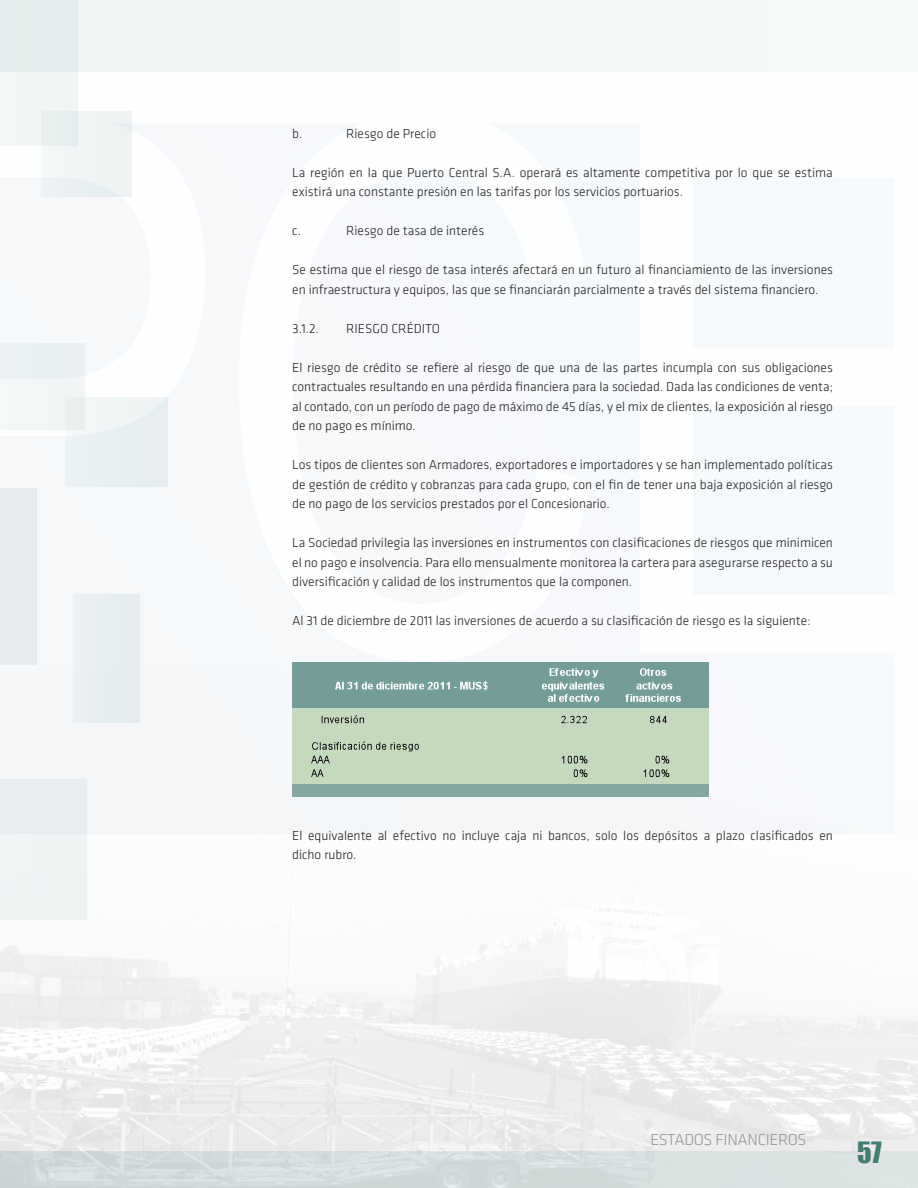
<style>
.page{position:relative;width:918px;height:1188px;background:#fff}
.page>*{position:absolute;margin:0;border:0;box-sizing:border-box;transform-origin:0 0}
.t1{font:27px "Impact";color:#477c73}
.t2{font:300 16.5px "Klavika";letter-spacing:-.02em;color:#939598}
.t3{font:300 13.5px/19.5px "Klavika";color:#231f20}
</style>
<div class="page">
<div style="left:292px;top:662px;width:417px;height:134px;background:#c5d9be"></div>
<div style="left:292px;top:662px;width:417px;height:45px;background:#749d98"></div>
<div style="left:292px;top:784px;width:417px;height:12px;background:#84a89f"></div>
<svg style="left:335px;top:681px;width:153px;height:9px"></svg>
<svg style="left:542px;top:668px;width:62px;height:34px"></svg>
<svg style="left:640px;top:668px;width:26px;height:8px"></svg>
<svg style="left:625px;top:682px;width:56px;height:20px"></svg>
<svg style="left:311px;top:741px;width:108px;height:22px"></svg>
<svg style="left:562px;top:756px;width:25px;height:7px"></svg>
<svg style="left:656px;top:756px;width:13px;height:7px"></svg>
<svg style="left:311px;top:769px;width:13px;height:8px"></svg>
<svg style="left:574px;top:769px;width:13px;height:8px"></svg>
<svg style="left:644px;top:769px;width:25px;height:8px"></svg>
<svg style="left:322px;top:715px;width:42px;height:8px"></svg>
<svg style="left:561px;top:716px;width:26px;height:7px"></svg>
<svg style="left:650px;top:716px;width:17px;height:7px"></svg>
<div style="left:0;top:1151px;width:918px;height:37px;background:#d7dfdf"></div>
<div style="left:0;top:0;width:918px;height:72px;background:#f3f6f6"></div>
<div style="left:0;top:0;width:77px;height:146px;background:linear-gradient(to right,#ecf2f2,#e9eeef)"></div>
<div style="left:73px;top:594px;width:66px;height:128px;background:#e7edef"></div>
<div style="left:0;top:488px;width:37px;height:176px;background:#e6ecee"></div>
<div style="left:0;top:344px;width:85px;height:85px;background:#f2f5f5"></div>
<div style="left:41px;top:111px;width:91px;height:86px;background:#eff3f3"></div>
<div style="left:66px;top:397px;width:101px;height:90px;background:#e9eff1"></div>
<div style="left:0;top:779px;width:87px;height:141px;background:#eff2f3"></div>
<p class="t3" style="left:292px;top:124px;width:12px">b.</p>
<p class="t3" style="left:346px;top:124px;width:91px">Riesgo de Precio</p>
<p class="t3" style="left:292px;top:163px;width:542px">La región en la que Puerto Central S.A. operará es altamente competitiva por lo que se estima existirá una constante presión en las tarifas por los servicios portuarios.</p>
<p class="t3" style="left:292px;top:221px;width:10px">c.</p>
<p class="t3" style="left:346px;top:221px;width:140px">Riesgo de tasa de interés</p>
<p class="t3" style="left:292px;top:260px;width:542px">Se estima que el riesgo de tasa interés afectará en un futuro al financiamiento de las inversiones en infraestructura y equipos, las que se financiarán parcialmente a través del sistema financiero.</p>
<p class="t3" style="left:292px;top:319px;width:28px">3.1.2.</p>
<p class="t3" style="left:346px;top:319px;width:96px">RIESGO CRÉDITO</p>
<p class="t3" style="left:292px;top:358px;width:542px;text-align:justify">El riesgo de crédito se refiere al riesgo de que una de las partes incumpla con sus obligaciones contractuales resultando en una pérdida financiera para la sociedad. Dada las condiciones de venta; al contado, con un período de pago de máximo de 45 días, y el mix de clientes, la exposición al riesgo de no pago es mínimo.</p>
<p class="t3" style="left:292px;top:455px;width:542px;text-align:justify">Los tipos de clientes son Armadores, exportadores e importadores y se han implementado políticas de gestión de crédito y cobranzas para cada grupo, con el fin de tener una baja exposición al riesgo de no pago de los servicios prestados por el Concesionario.</p>
<p class="t3" style="left:292px;top:533px;width:542px;text-align:justify">La Sociedad privilegia las inversiones en instrumentos con clasificaciones de riesgos que minimicen el no pago e insolvencia. Para ello mensualmente monitorea la cartera para asegurarse respecto a su diversificación y calidad de los instrumentos que la componen.</p>
<p class="t3" style="left:292px;top:611px;width:520px">Al 31 de diciembre de 2011 las inversiones de acuerdo a su clasificación de riesgo es la siguiente:</p>
<p class="t3" style="left:292px;top:826px;width:542px">El equivalente al efectivo no incluye caja ni bancos, solo los depósitos a plazo clasificados en dicho rubro.</p>
<p class="t2" style="left:650px;top:1130px;width:158px">ESTADOS FINANCIEROS</p>
<p class="t1" style="left:857px;top:1132px;width:26px">57</p>
</div>
